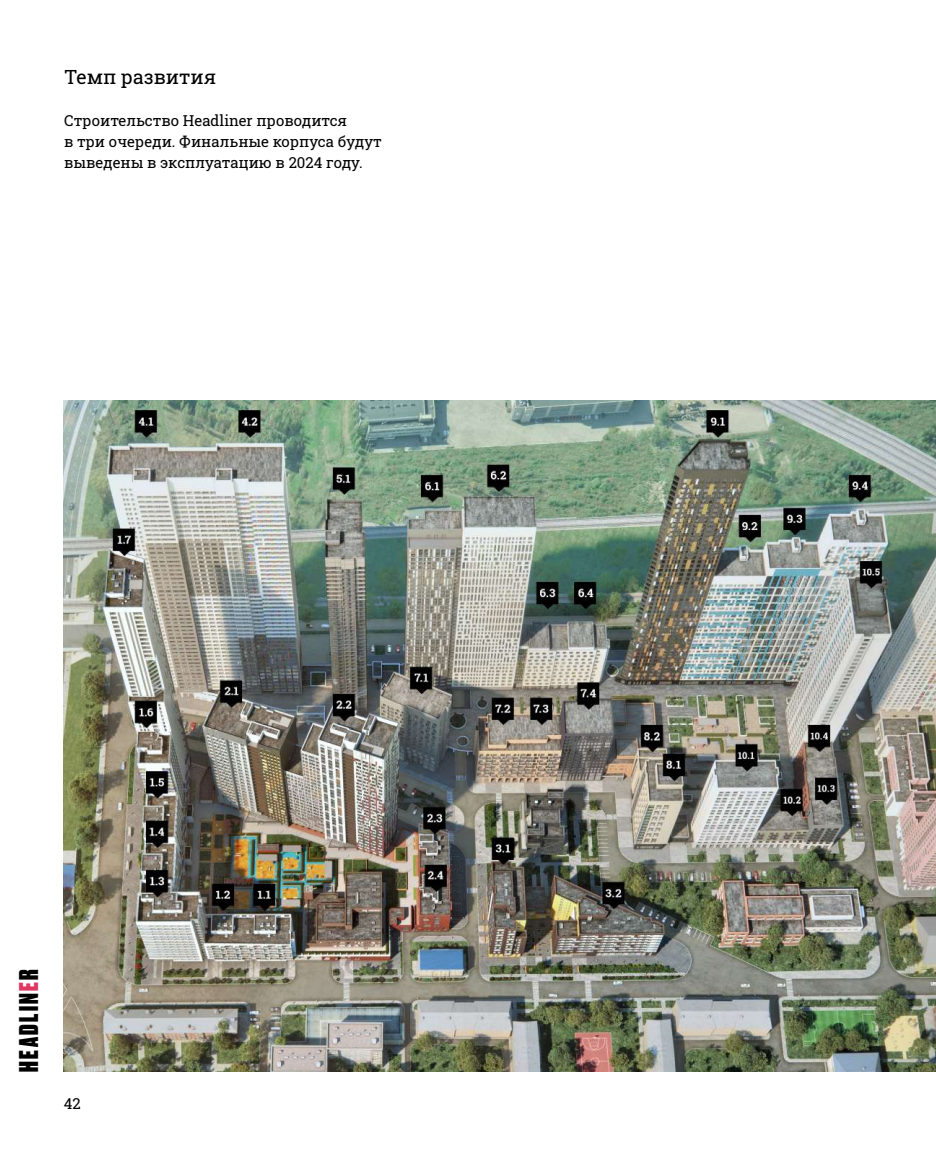
<style>
.page{position:relative;width:936px;height:1166px;background:#fff}
.page>*{position:absolute;margin:0;border:0;box-sizing:border-box;transform-origin:0 0}
.t1{font:800 25.5px "Druk Cy";letter-spacing:.095em;color:#000}
.t2{font:19.5px "Roboto Slab";color:#000}
.t3{font:15px/21px "Roboto Slab";color:#000}
.s1{color:#e03762}
</style>
<div class="page">
<img style="left:64px;top:400px;width:871px;height:671px">
<h2 class="t2" style="left:64px;top:63px;width:154px">Темп развития</h2>
<p class="t3" style="left:64px;top:109px;width:319px">Строительство Headliner проводится<br>в три очереди. Финальные корпуса будут выведены в эксплуатацию в 2024 году.</p>
<h1 class="t1" style="left:11px;top:1071px;width:104px;rotate:-90deg">HEADLIN<span class="s1">E</span>R</h1>
<p class="t3" style="left:64px;top:1091px;width:18px">42</p>
</div>
